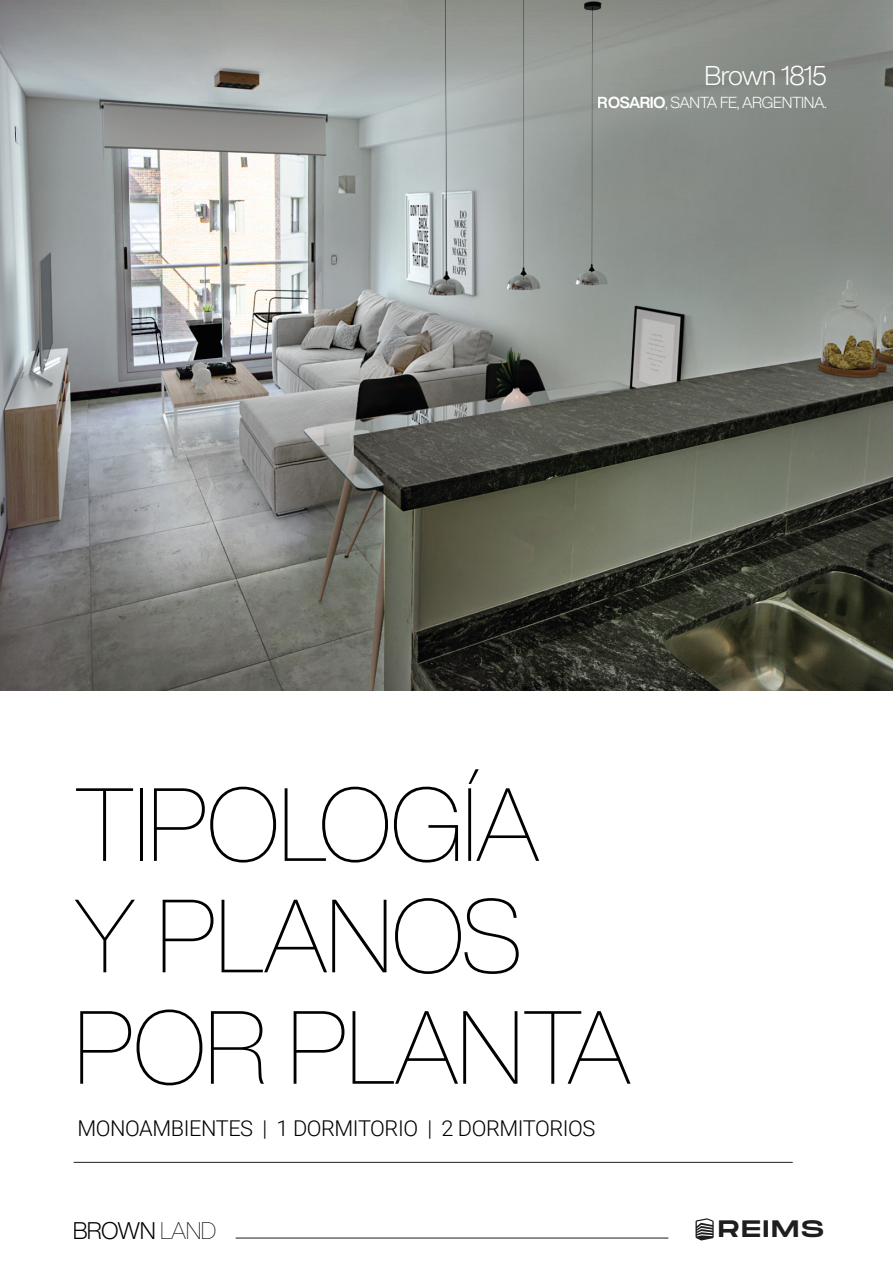
<style>
.page{position:relative;width:893px;height:1263px;background:#fff}
.page>*{position:absolute;margin:0;border:0;box-sizing:border-box;transform-origin:0 0}
.t1{font:100 102px/111.4px "Helvetica Now Display";letter-spacing:-.02em;color:#000}
.t2{font:300 26.7px "Helvetica Now Display";letter-spacing:-.025em;color:#fff}
.t3{font:23.85px "Monument Extended";letter-spacing:.085em;color:#1e1e1e}
.t4{font:300 23.7px "Helvetica Now Display";letter-spacing:-.02em;color:#000}
.t5{font:300 21.75px "Roboto";letter-spacing:-.02em;color:#000}
.t6{font:300 15.75px "Helvetica Now Display";letter-spacing:-.025em;color:#fff}
.s1{font-weight:700}
.s2{font-weight:100}
</style>
<div class="page">
<img style="left:0;top:0;width:893px;height:691px">
<hr style="left:74px;top:1162px;width:719px;height:1px;background:#1d1d1b">
<hr style="left:236px;top:1238px;width:432px;height:1px;background:#1d1d1b">
<svg style="left:695px;top:1218px;width:19px;height:22px"></svg>
<p class="t2" style="left:705px;top:58px;width:124px">Brown 1815</p>
<p class="t6" style="left:598px;top:92px;width:230px"><span class="s1">ROSARIO</span>, SANTA FE, ARGENTINA.</p>
<h1 class="t1" style="left:74px;top:768px;width:559px">TIPOLOGÍA<br>Y PLANOS<br>POR PLANTA</h1>
<p class="t5" style="left:77px;top:1113px;width:520px">MONOAMBIENTES | 1 DORMITORIO | 2 DORMITORIOS</p>
<p class="t4" style="left:73px;top:1214px;width:145px">BROWN <span class="s2">LAND</span></p>
<p class="t3" style="left:718px;top:1211px;width:107px">REIMS</p>
</div>
